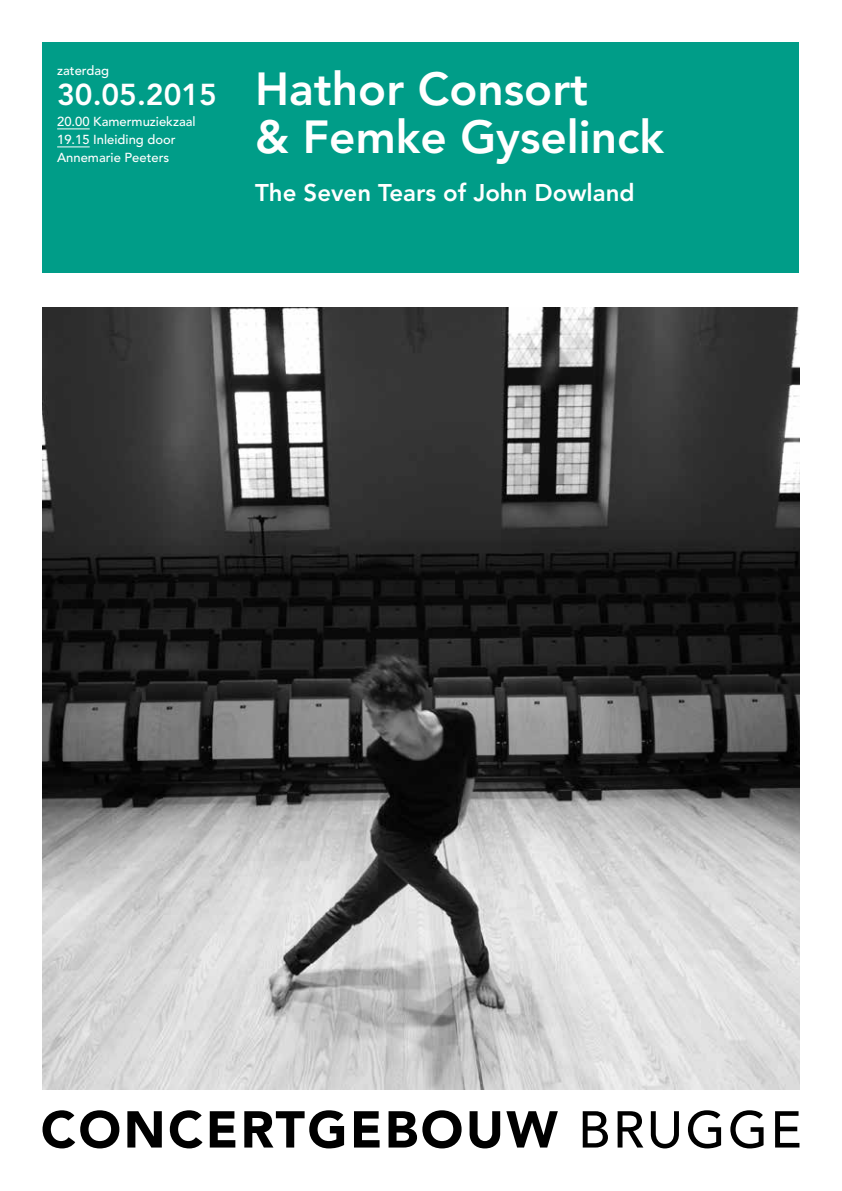
<style>
.page{position:relative;width:842px;height:1191px;background:#fff}
.page>*{position:absolute;margin:0;border:0;box-sizing:border-box;transform-origin:0 0}
.t1{font:800 46px/48px "Avenir LT Pro";color:#fff}
.t2{font:800 30px "Avenir LT Pro";color:#fff}
.t3{font:800 24px "Avenir LT Pro";color:#fff}
.t4{font:500 13px/18px "Avenir LT Pro";color:#fff}
</style>
<div class="page">
<div style="left:43px;top:43px;width:756px;height:230px;background:#009d88"></div>
<svg style="left:43px;top:1110px;width:76px;height:38px"></svg>
<svg style="left:127px;top:1111px;width:35px;height:36px"></svg>
<svg style="left:170px;top:1110px;width:33px;height:38px"></svg>
<svg style="left:210px;top:1111px;width:25px;height:36px"></svg>
<svg style="left:244px;top:1110px;width:100px;height:38px"></svg>
<svg style="left:354px;top:1111px;width:26px;height:36px"></svg>
<svg style="left:389px;top:1110px;width:73px;height:38px"></svg>
<svg style="left:470px;top:1111px;width:30px;height:37px"></svg>
<svg style="left:506px;top:1111px;width:52px;height:36px"></svg>
<svg style="left:583px;top:1111px;width:25px;height:36px"></svg>
<svg style="left:618px;top:1111px;width:25px;height:36px"></svg>
<svg style="left:651px;top:1111px;width:28px;height:37px"></svg>
<svg style="left:688px;top:1110px;width:33px;height:38px"></svg>
<svg style="left:730px;top:1110px;width:33px;height:38px"></svg>
<svg style="left:775px;top:1111px;width:24px;height:36px"></svg>
<img style="left:43px;top:308px;width:756px;height:781px">
<hr style="left:57px;top:129px;width:33px;height:1px;background:#fff">
<hr style="left:57px;top:147px;width:33px;height:1px;background:#fff">
<p class="t4" style="left:57px;top:62px;width:54px">zaterdag</p>
<h2 class="t2" style="left:57px;top:77px;width:161px">30.05.2015</h2>
<p class="t4" style="left:57px;top:113px;width:140px">20.00 Kamermuziekzaal<br>19.15 Inleiding door<br>Annemarie Peeters</p>
<h1 class="t1" style="left:255px;top:65px;width:410px">Hathor Consort<br>&amp; Femke Gyselinck</h1>
<h3 class="t3" style="left:255px;top:178px;width:381px">The Seven Tears of John Dowland</h3>
</div>
